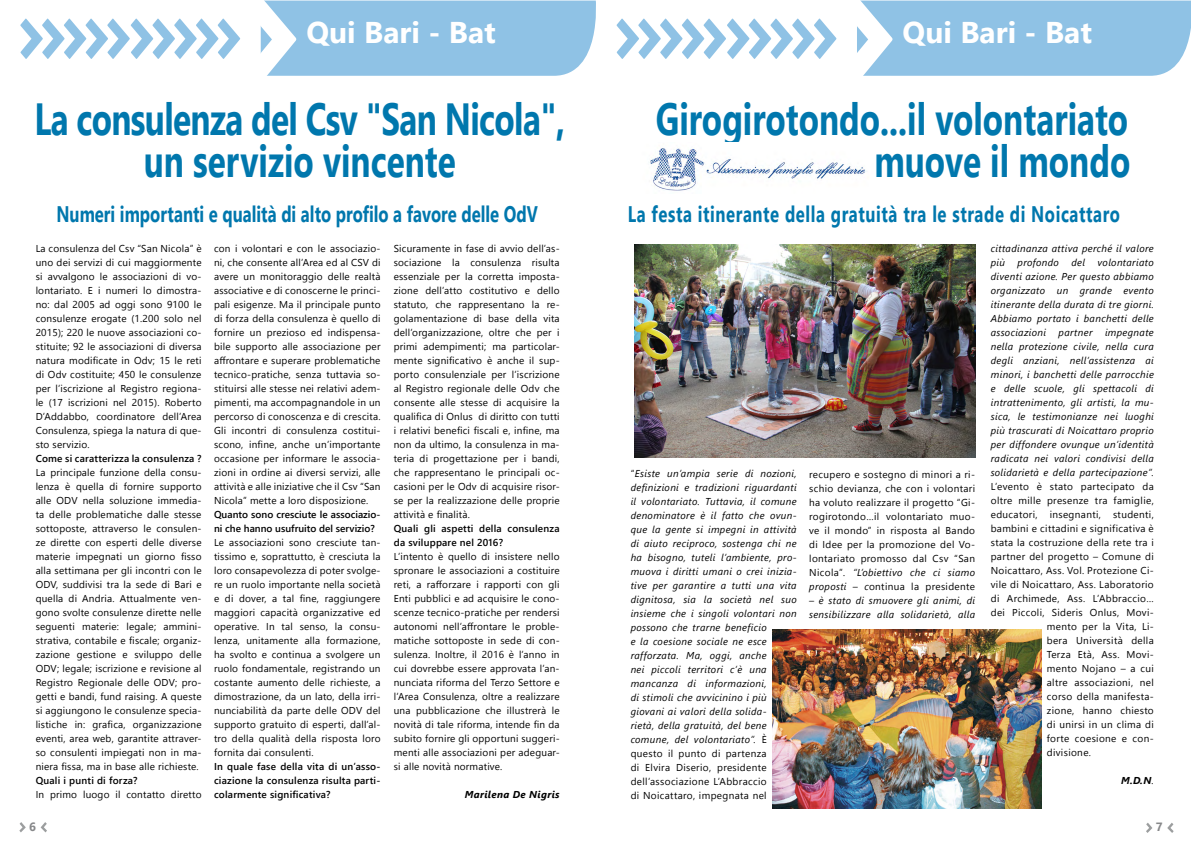
<style>
.page{position:relative;width:1191px;height:842px;background:#fff}
.page>*{position:absolute;margin:0;border:0;box-sizing:border-box;transform-origin:0 0}
.t1{font:700 45px/42px "Segoe UI";letter-spacing:-.02em;color:#0077ad;text-align:center;scale:.74 1}
.t2{font:700 45px/42px "Segoe UI";color:#0077ad;text-align:right;scale:.74 1}
.t3{font:700 30px "Segoe UI";color:#fff}
.t4{font:700 22.5px "Segoe UI";letter-spacing:.035em;color:#0077ad;scale:.74 1}
.t5{font:700 22.5px "Segoe UI";color:#0077ad;scale:.74 1}
.t6{font:700 12px "Segoe UI";color:#87888a}
.t7{font:10px/14px "Segoe UI";letter-spacing:.035em;color:#000;text-align:justify}
.t8{font:italic 10px/14px "Segoe UI";letter-spacing:.035em;color:#000}
.t9{font:600 10px/14px "Segoe UI";letter-spacing:.02em;color:#000;text-align:justify}
.t10{font:600 10px/14px "Segoe UI";color:#000}
.t11{font:italic 700 10px "Segoe UI";letter-spacing:.035em;color:#000}
.s1{font-style:normal}
.s2{font-style:italic}
.s3{font-weight:400}
</style>
<div class="page">
<svg style="left:19px;top:822px;width:7px;height:10px"></svg>
<svg style="left:41px;top:822px;width:6px;height:10px"></svg>
<svg style="left:1146px;top:823px;width:6px;height:10px"></svg>
<svg style="left:1167px;top:823px;width:6px;height:10px"></svg>
<svg style="left:260px;top:0;width:336px;height:76px;background:#99c7e7"></svg>
<svg style="left:20px;top:18px;width:220px;height:41px"></svg>
<svg style="left:857px;top:0;width:334px;height:76px;background:#98c7e7"></svg>
<svg style="left:616px;top:18px;width:220px;height:41px"></svg>
<img style="left:650px;top:148px;width:217px;height:43px">
<img style="left:635px;top:244px;width:340px;height:213px">
<img style="left:772px;top:629px;width:269px;height:179px">
<h2 class="t3" style="left:306px;top:8px;width:191px">Qui Bari - Bat</h2>
<h1 class="t1" style="left:34px;top:98px;width:719px">La consulenza del Csv "San Nicola", un servizio vincente</h1>
<h3 class="t5" style="left:56px;top:196px;width:652px">Numeri importanti e qualità di alto profilo a favore delle OdV</h3>
<p class="t7" style="left:36px;top:241px;width:167px">La consulenza del Csv “San Nicola” è uno dei servizi di cui maggiormente si avvalgono le associazioni di vo&shy;lontariato. E i numeri lo dimostra&shy;no: dal 2005 ad oggi sono 9100 le consulenze erogate (1.200 solo nel 2015); 220 le nuove associazioni co&shy;stituite; 92 le associazioni di diversa natura modificate in Odv; 15 le reti di Odv costituite; 450 le consulenze per l’iscrizione al Registro regiona&shy;le (17 iscrizioni nel 2015). Roberto D’Addabbo, coordinatore dell’Area Consulenza, spiega la natura di que&shy;sto servizio.</p>
<p class="t9" style="left:36px;top:451px;width:167px">Come si caratterizza la consulenza ?</p>
<p class="t7" style="left:36px;top:465px;width:167px">La principale funzione della consu&shy;lenza è quella di fornire supporto alle ODV nella soluzione immedia&shy;ta delle problematiche dalle stesse sottoposte, attraverso le consulen&shy;ze dirette con esperti delle diverse materie impegnati un giorno fisso alla settimana per gli incontri con le ODV, suddivisi tra la sede di Bari e quella di Andria. Attualmente ven&shy;gono svolte consulenze dirette nelle seguenti materie: legale; ammini&shy;strativa, contabile e fiscale; organiz&shy;zazione gestione e sviluppo delle ODV; legale; iscrizione e revisione al Registro Regionale delle ODV; pro&shy;getti e bandi, fund raising. A queste si aggiungono le consulenze specia&shy;listiche in: grafica, organizzazione eventi, area web, garantite attraver&shy;so consulenti impiegati non in ma&shy;niera fissa, ma in base alle richieste.</p>
<p class="t9" style="left:36px;top:773px;width:103px">Quali i punti di forza?</p>
<p class="t7" style="left:36px;top:787px;width:167px">In primo luogo il contatto diretto</p>
<p class="t7" style="left:214px;top:241px;width:168px">con i volontari e con le associazio&shy;ni, che consente all’Area ed al CSV di avere un monitoraggio delle realtà associative e di conoscerne le princi&shy;pali esigenze. Ma il principale punto di forza della consulenza è quello di fornire un prezioso ed indispensa&shy;bile supporto alle associazione per affrontare e superare problematiche tecnico-pratiche, senza tuttavia so&shy;stituirsi alle stesse nei relativi adem&shy;pimenti, ma accompagnandole in un percorso di conoscenza e di crescita.<br>Gli incontri di consulenza costitui&shy;scono, infine, anche un’importante occasione per informare le associa&shy;zioni in ordine ai diversi servizi, alle attività e alle iniziative che il Csv “San Nicola” mette a loro disposizione.</p>
<p class="t10" style="left:214px;top:507px;width:168px">Quanto sono cresciute le associazio&shy;ni che hanno usufruito del servizio?</p>
<p class="t7" style="left:214px;top:535px;width:168px">Le associazioni sono cresciute tan&shy;tissimo e, soprattutto, è cresciuta la loro consapevolezza di poter svolge&shy;re un ruolo importante nella società e di dover, a tal fine, raggiungere maggiori capacità organizzative ed operative. In tal senso, la consu&shy;lenza, unitamente alla formazione, ha svolto e continua a svolgere un ruolo fondamentale, registrando un costante aumento delle richieste, a dimostrazione, da un lato, della irri&shy;nunciabilità da parte delle ODV del supporto gratuito di esperti, dall’al&shy;tro della qualità della risposta loro fornita dai consulenti.</p>
<p class="t9" style="left:214px;top:759px;width:168px">In quale fase della vita di un’asso&shy;ciazione la consulenza risulta parti&shy;colarmente significativa?</p>
<p class="t7" style="left:394px;top:241px;width:167px">Sicuramente in fase di avvio dell’as&shy;sociazione la consulenza risulta essenziale per la corretta imposta&shy;zione dell’atto costitutivo e dello statuto, che rappresentano la re&shy;golamentazione di base della vita dell’organizzazione, oltre che per i primi adempimenti; ma particolar&shy;mente significativo è anche il sup&shy;porto consulenziale per l’iscrizione al Registro regionale delle Odv che consente alle stesse di acquisire la qualifica di Onlus di diritto con tutti i relativi benefici fiscali e, infine, ma non da ultimo, la consulenza in ma&shy;teria di progettazione per i bandi, che rappresentano le principali oc&shy;casioni per le Odv di acquisire risor&shy;se per la realizzazione delle proprie attività e finalità.</p>
<p class="t9" style="left:394px;top:521px;width:167px">Quali gli aspetti della consulenza da sviluppare nel 2016?</p>
<p class="t7" style="left:394px;top:549px;width:167px">L’intento è quello di insistere nello spronare le associazioni a costituire reti, a rafforzare i rapporti con gli Enti pubblici e ad acquisire le cono&shy;scenze tecnico-pratiche per rendersi autonomi nell’affrontare le proble&shy;matiche sottoposte in sede di con&shy;sulenza. Inoltre, il 2016 è l’anno in cui dovrebbe essere approvata l’an&shy;nunciata riforma del Terzo Settore e l’Area Consulenza, oltre a realizzare una pubblicazione che illustrerà le novità di tale riforma, intende fin da subito fornire gli opportuni suggeri&shy;menti alle associazioni per adeguar&shy;si alle novità normative.</p>
<p class="t11" style="left:465px;top:787px;width:96px">Marilena De Nigris</p>
<h2 class="t3" style="left:902px;top:8px;width:191px">Qui Bari - Bat</h2>
<h1 class="t2" style="left:655px;top:98px;width:643px">Girogirotondo...il volontariato muove il mondo</h1>
<h3 class="t4" style="left:628px;top:196px;width:667px">La festa itinerante della gratuità tra le strade di Noicattaro</h3>
<p class="t8" style="left:630px;top:466px;width:168px"><span class="s1">“</span>Esiste un’ampia serie di nozioni, definizioni e tradizioni riguardanti il volontariato. Tuttavia, il comune denominatore è il fatto che ovun&shy;que la gente si impegni in attività di aiuto reciproco, sostenga chi ne ha bisogno, tuteli l’ambiente, pro&shy;muova i diritti umani o crei inizia&shy;tive per garantire a tutti una vita dignitosa, sia la società nel suo insieme che i singoli volontari non possono che trarne beneficio<br>e la coesione sociale ne esce rafforzata. Ma, oggi, anche<br>nei piccoli territori c’è una mancanza di informazioni,<br>di stimoli che avvicinino i più giovani ai valori della solida-<br>rietà, della gratuità, del bene comune, del volontariato”. <span class="s1">È questo il punto di partenza<br>di Elvira Diserio, presidente dell’associazione L’Abbraccio<br>di Noicattaro, impegnata nel</span></p>
<p class="t7" style="left:809px;top:467px;width:167px">recupero e sostegno di minori a ri&shy;schio devianza, che con i volontari ha voluto realizzare il progetto “Gi&shy;rogirotondo…il volontariato muo&shy;ve il mondo” in risposta al Bando di Idee per la promozione del Vo&shy;lontariato promosso dal Csv “San Nicola”<span class="s2">. “L’obiettivo che ci siamo proposti – c</span>ontinua la presidente</p>
<p class="t8" style="left:809px;top:593px;width:167px">– è stato di smuovere gli animi, di sensibilizzare alla solidarietà, alla</p>
<p class="t8" style="left:990px;top:240px;width:164px">cittadinanza attiva perché il valore più</p>
<p class="t8" style="left:1017px;top:254px;width:43px">profondo</p>
<p class="t8" style="left:1071px;top:254px;width:15px">del</p>
<p class="t8" style="left:990px;top:254px;width:165px;text-align:justify;text-indent:107px">volontariato diventi azione. Per questo abbiamo organizzato un grande evento itinerante della durata di tre giorni.<br>Abbiamo portato i banchetti delle associazioni partner impegnate nella protezione civile, nella cura degli anziani, nell’assistenza ai minori, i banchetti delle parrocchie e delle scuole, gli spettacoli di intrattenimento, gli artisti, la mu&shy;sica, le testimonianze nei luoghi più trascurati di Noicattaro proprio per diffondere ovunque un’identità radicata nei valori condivisi della solidarietà e della partecipazione”.</p>
<p class="t7" style="left:990px;top:479px;width:165px">L’evento è stato partecipato da</p>
<p class="t7" style="left:990px;top:493px;width:164px">oltre mille presenze tra famiglie,</p>
<p class="t7" style="left:990px;top:507px;width:165px">educatori, insegnanti, studenti,</p>
<p class="t7" style="left:990px;top:521px;width:165px">bambini e cittadini e significativa è</p>
<p class="t7" style="left:990px;top:535px;width:165px">stata la costruzione della rete tra i</p>
<p class="t7" style="left:990px;top:549px;width:164px">partner del progetto – Comune di</p>
<p class="t7" style="left:990px;top:563px;width:164px">Noicattaro, Ass. Vol. Protezione Ci-</p>
<p class="t7" style="left:990px;top:577px;width:164px">vile di Noicattaro, Ass. Laboratorio</p>
<p class="t7" style="left:990px;top:591px;width:164px">di Archimede, Ass. L’Abbraccio…</p>
<p class="t7" style="left:990px;top:605px;width:164px">dei Piccoli, Sideris Onlus, Movi-</p>
<p class="t7" style="left:1046px;top:619px;width:109px">mento per la Vita, Li-</p>
<p class="t7" style="left:1046px;top:633px;width:108px">bera Università della</p>
<p class="t7" style="left:1046px;top:647px;width:108px">Terza Età, Ass. Movi-</p>
<p class="t7" style="left:1046px;top:661px;width:108px">mento Nojano – a cui</p>
<p class="t7" style="left:1046px;top:675px;width:108px">altre associazioni, nel</p>
<p class="t7" style="left:1046px;top:689px;width:108px">corso della manifesta-</p>
<p class="t7" style="left:1046px;top:703px;width:108px">zione, hanno chiesto</p>
<p class="t7" style="left:1046px;top:717px;width:108px">di unirsi in un clima di</p>
<p class="t7" style="left:1046px;top:731px;width:108px">forte coesione e con-</p>
<p class="t7" style="left:1046px;top:745px;width:46px">divisione.</p>
<p class="t11" style="left:1121px;top:773px;width:34px">M.D.N<span class="s3">.</span></p>
<p class="t6" style="left:29px;top:817px;width:8px">6</p>
<p class="t6" style="left:1155px;top:817px;width:8px">7</p>
</div>
